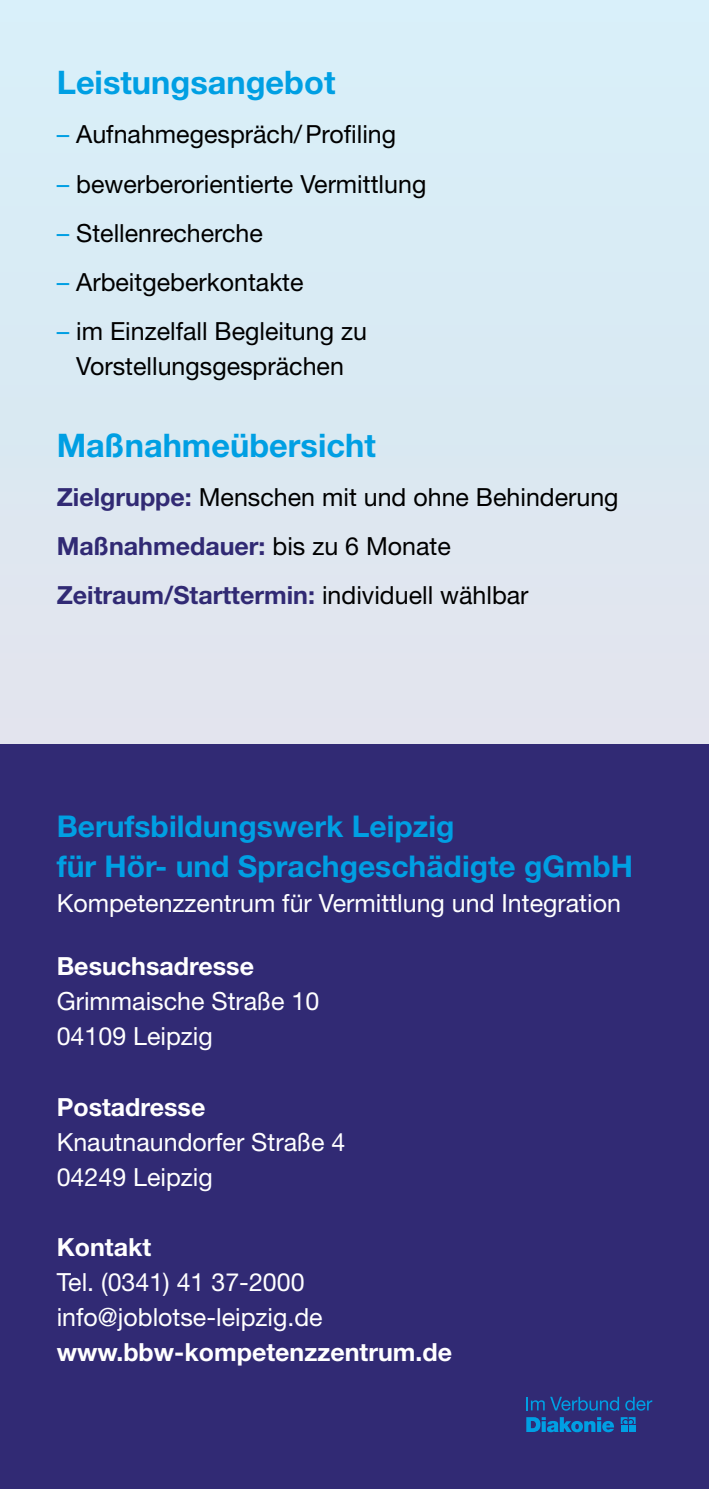
<style>
.page{position:relative;width:709px;height:1489px;background:#fff}
.page>*{position:absolute;margin:0;border:0;box-sizing:border-box;transform-origin:0 0}
.t1{font:700 32.5px "Helvetica Neue LT Std";color:#009fe3}
.t2{font:700 30px/40px "Helvetica Neue LT Std";color:#009fe3}
.t3{font:25px/49.2px "Helvetica Neue LT Std";color:#000;text-align:center}
.t4{font:25px/35px "Helvetica Neue LT Std";color:#fff}
.t5{font:700 25px "Helvetica Neue LT Std";color:#fff}
.s1{color:#009fe3}
.s2{font-weight:700;color:#312a74}
</style>
<div class="page">
<div style="left:0;top:0;width:709px;height:1488px;background:#d9eaf3"></div>
<div style="left:0;top:744px;width:709px;height:744px;background:#312a74"></div>
<svg style="left:526px;top:1397px;width:18px;height:13px"></svg>
<svg style="left:550px;top:1396px;width:69px;height:14px"></svg>
<svg style="left:625px;top:1396px;width:27px;height:14px"></svg>
<svg style="left:526px;top:1417px;width:88px;height:14px"></svg>
<svg style="left:620px;top:1417px;width:15px;height:6px"></svg>
<div style="left:620px;top:1424px;width:7px;height:7px;background:#009fe3"></div>
<div style="left:628px;top:1424px;width:7px;height:7px;background:#009fe3"></div>
<h1 class="t1" style="left:57px;top:62px;width:280px">Leistungsangebot</h1>
<p class="t3" style="left:57px;top:109px;width:341px"><span class="s1">–</span> Aufnahmegespräch/Profiling</p>
<p class="t3" style="left:57px;top:159px;width:371px"><span class="s1">–</span> bewerberorientierte Vermittlung</p>
<p class="t3" style="left:57px;top:208px;width:208px"><span class="s1">–</span> Stellenrecherche</p>
<p class="t3" style="left:57px;top:257px;width:248px"><span class="s1">–</span> Arbeitgeberkontakte</p>
<p class="t3" style="left:57px;top:313px;width:312px;line-height:35px"><span class="s1">–</span> im Einzelfall Begleitung zu<br>Vorstellungsgesprächen</p>
<h1 class="t1" style="left:57px;top:425px;width:320px">Maßnahmeübersicht</h1>
<p class="t3" style="left:57px;top:472px;width:563px;text-align:left"><span class="s2">Zielgruppe:</span> Menschen mit und ohne Behinderung<br><span class="s2">Maßnahmedauer:</span> bis zu 6 Monate<br><span class="s2">Zeitraum/Starttermin:</span> individuell wählbar</p>
<p class="t2" style="left:57px;top:805px;width:578px">Berufsbildungswerk Leipzig<br>für Hör- und Sprachgeschädigte gGmbH</p>
<p class="t4" style="left:57px;top:885px;width:566px">Kompetenzzentrum für Vermittlung und Integration</p>
<p class="t5" style="left:57px;top:950px;width:199px">Besuchsadresse</p>
<p class="t4" style="left:57px;top:983px;width:264px">Grimmaische Straße 10<br>04109 Leipzig</p>
<p class="t5" style="left:57px;top:1091px;width:150px">Postadresse</p>
<p class="t4" style="left:57px;top:1123px;width:290px">Knautnaundorfer Straße 4<br>04249 Leipzig</p>
<p class="t5" style="left:57px;top:1231px;width:96px">Kontakt</p>
<p class="t4" style="left:57px;top:1264px;width:267px">Tel. (0341) 41 37-2000 info@joblotse-leipzig.de</p>
<p class="t5" style="left:57px;top:1336px;width:397px">www.bbw-kompetenzzentrum.de</p>
</div>
